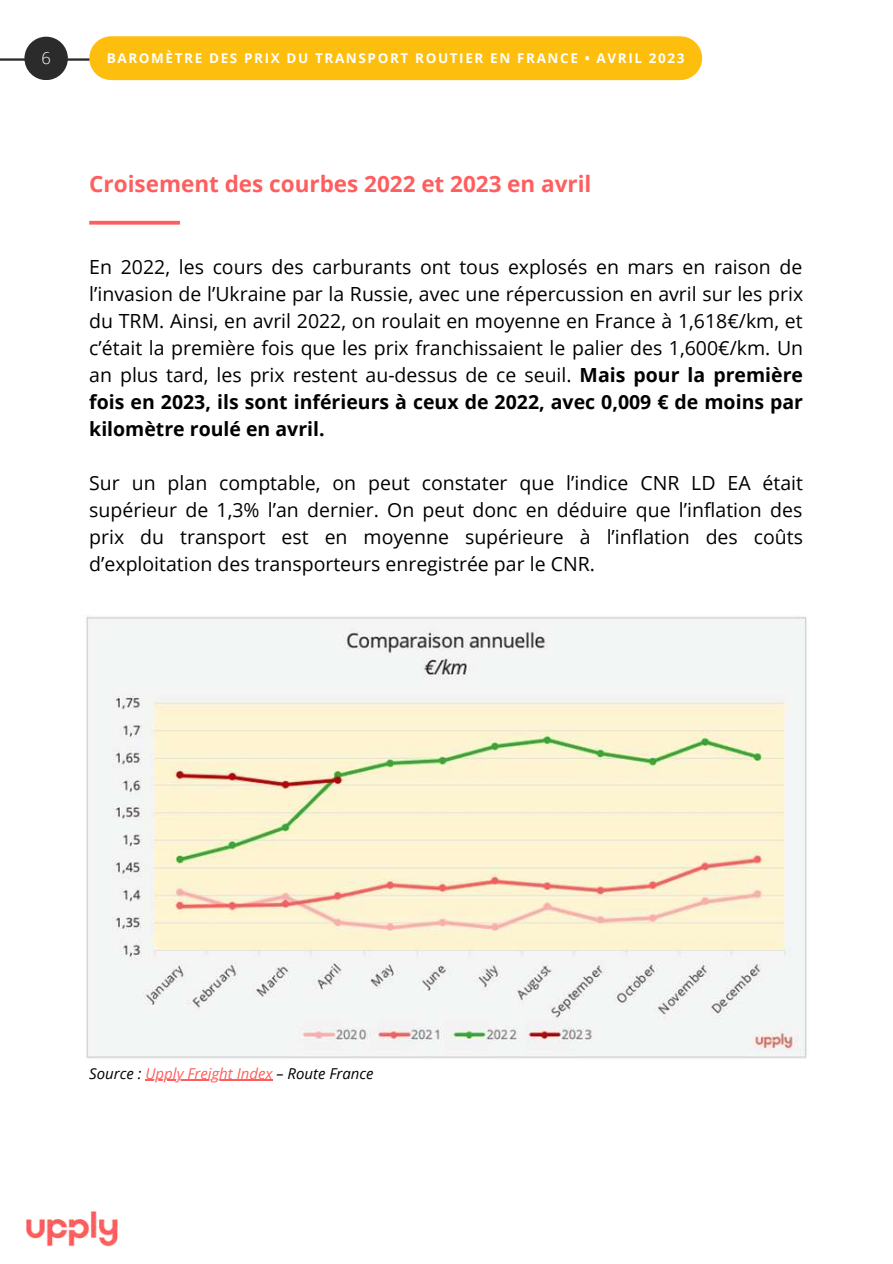
<style>
.page{position:relative;width:893px;height:1264px;background:#fff}
.page>*{position:absolute;margin:0;border:0;box-sizing:border-box;transform-origin:0 0}
.t1{font:700 22.5px "Open Sans";color:#ff5e5e}
.t2{font:19.5px/27px "Open Sans";color:#000;text-align:justify}
.t3{font:300 16.5px "Open Sans";color:#fff}
.t4{font:italic 15px "Open Sans";color:#000}
.t5{font:700 13.5px "Open Sans";letter-spacing:.12em;color:#fff}
.s1{font-weight:700}
.s2{color:#ff5e5e}
</style>
<div class="page">
<img style="left:26px;top:1211px;width:92px;height:36px">
<svg style="left:89px;top:221px;width:91px;height:4px"></svg>
<img style="left:86px;top:616px;width:721px;height:443px">
<hr style="left:145px;top:1079px;width:127px;height:1px;background:#ff5e5e">
<svg style="left:0;top:58px;width:111px;height:3px"></svg>
<div style="left:24px;top:37px;width:44px;height:43px;background:#2b2b2b;border-radius:50%"></div>
<div style="left:111px;top:36px;width:569px;height:44px;background:#febe0d"></div>
<p class="t3" style="left:41px;top:46px;width:11px">6</p>
<p class="t5" style="left:107px;top:48px;width:579px">BAROMÈTRE DES PRIX DU TRANSPORT ROUTIER EN FRANCE • AVRIL 2023</p>
<p class="t1" style="left:89px;top:168px;width:503px">Croisement des courbes 2022 et 2023 en avril</p>
<p class="t2" style="left:89px;top:253px;width:715px">En 2022, les cours des carburants ont tous explosés en mars en raison de l’invasion de l’Ukraine par la Russie, avec une répercussion en avril sur les prix du TRM. Ainsi, en avril 2022, on roulait en moyenne en France à 1,618€/km, et c’était la première fois que les prix franchissaient le palier des 1,600€/km. Un an plus tard, les prix restent au-dessus de ce seuil. <span class="s1">Mais pour la première fois en 2023, ils sont inférieurs à ceux de 2022, avec 0,009 € de moins par kilomètre roulé en avril.</span></p>
<p class="t2" style="left:89px;top:468px;width:715px">Sur un plan comptable, on peut constater que l’indice CNR LD EA était supérieur de 1,3% l’an dernier. On peut donc en déduire que l’inflation des prix du transport est en moyenne supérieure à l’inflation des coûts d’exploitation des transporteurs enregistrée par le CNR.</p>
<p class="t4" style="left:89px;top:1062px;width:286px">Source : <span class="s2">Upply Freight Index</span> – Route France</p>
</div>
